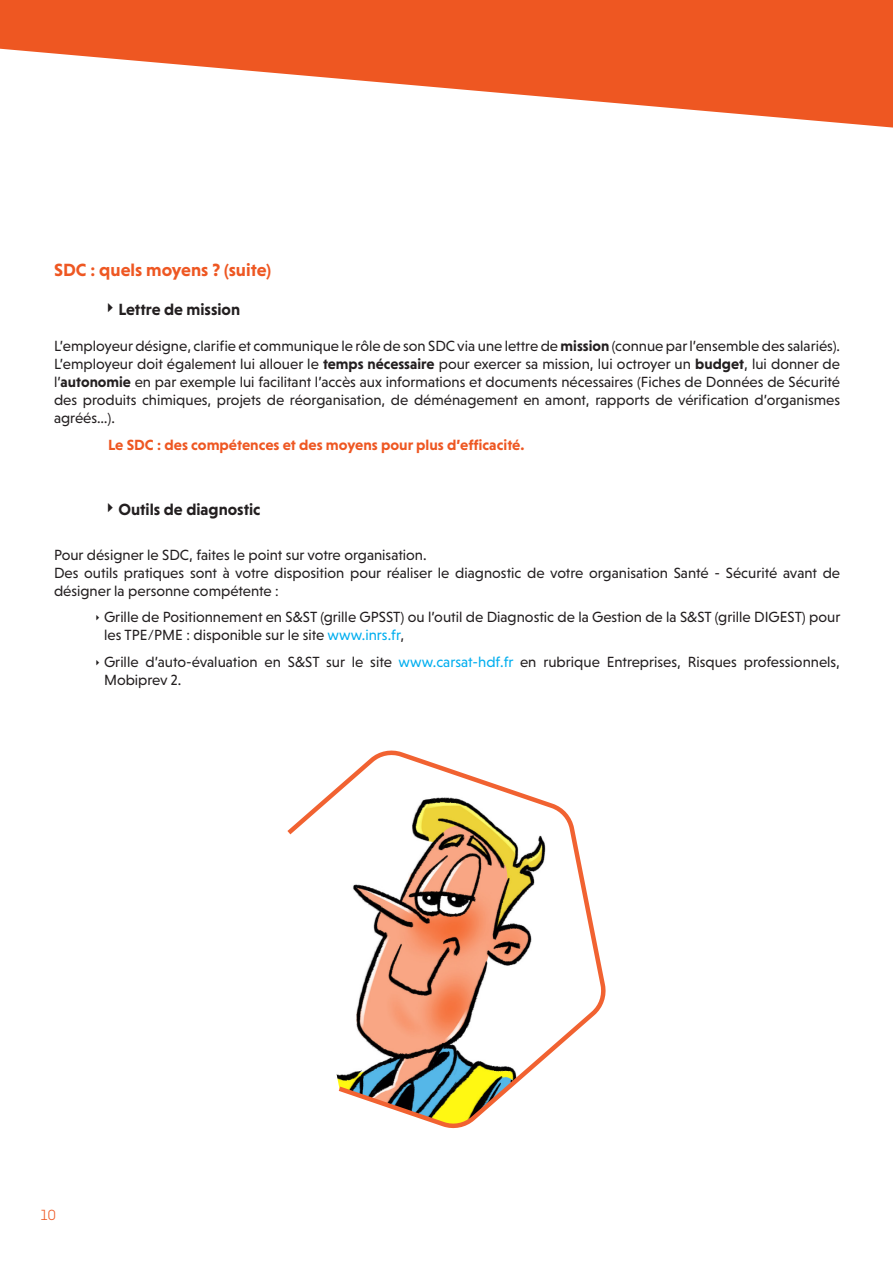
<style>
.page{position:relative;width:893px;height:1263px;background:#fff}
.page>*{position:absolute;margin:0;border:0;box-sizing:border-box;transform-origin:0 0}
.t1{font:700 18px "Niveau Grotesk";color:#ee5722}
.t2{font:700 16.5px "Niveau Grotesk";color:#231f20}
.t3{font:15px/18px "Niveau Grotesk";color:#231f20}
.t4{font:700 15px "Niveau Grotesk";color:#ee5722}
.t5{font:300 15px "Niveau Grotesk";color:#ee5722}
.s1{font-weight:700}
.s2{color:#00aeef}
</style>
<div class="page">
<svg style="left:0;top:0;width:893px;height:128px;fill:#ee5722"></svg>
<svg style="left:287px;top:750px;width:319px;height:379px"></svg>
<p class="t1" style="left:54px;top:260px;width:218px">SDC : quels moyens ? (suite)</p>
<p class="t2" style="left:118px;top:300px;width:123px">Lettre de mission</p>
<p class="t3" style="left:54px;top:337px;width:787px;text-align:justify">L’employeur désigne, clarifie et communique le rôle de son SDC via une lettre de <span class="s1">mission</span> (connue par l’ensemble des salariés).<br>L’employeur doit également lui allouer le <span class="s1">temps nécessaire</span> pour exercer sa mission, lui octroyer un <span class="s1">budget</span>, lui donner de l’<span class="s1">autonomie</span> en par exemple lui facilitant l’accès aux informations et documents nécessaires (Fiches de Données de Sécurité des produits chimiques, projets de réorganisation, de déménagement en amont, rapports de vérification d’organismes agréés…).</p>
<p class="t4" style="left:108px;top:436px;width:418px">Le SDC : des compétences et des moyens pour plus d’efficacité.</p>
<p class="t2" style="left:118px;top:500px;width:144px">Outils de diagnostic</p>
<p class="t3" style="left:54px;top:546px;width:374px">Pour désigner le SDC, faites le point sur votre organisation.</p>
<p class="t3" style="left:54px;top:564px;width:788px">Des outils pratiques sont à votre disposition pour réaliser le diagnostic de votre organisation Santé - Sécurité avant de désigner la personne compétente :</p>
<p class="t3" style="left:104px;top:608px;width:738px">Grille de Positionnement en S&amp;ST (grille GPSST) ou l’outil de Diagnostic de la Gestion de la S&amp;ST (grille DIGEST) pour les TPE/PME : disponible sur le site <span class="s2">www.inrs.fr</span>,</p>
<p class="t3" style="left:104px;top:653px;width:737px">Grille d’auto-évaluation en S&amp;ST sur le site <span class="s2">www.carsat-hdf.fr</span> en rubrique Entreprises, Risques professionnels,<br>Mobiprev 2.</p>
<p class="t5" style="left:41px;top:1206px;width:17px">10</p>
</div>
